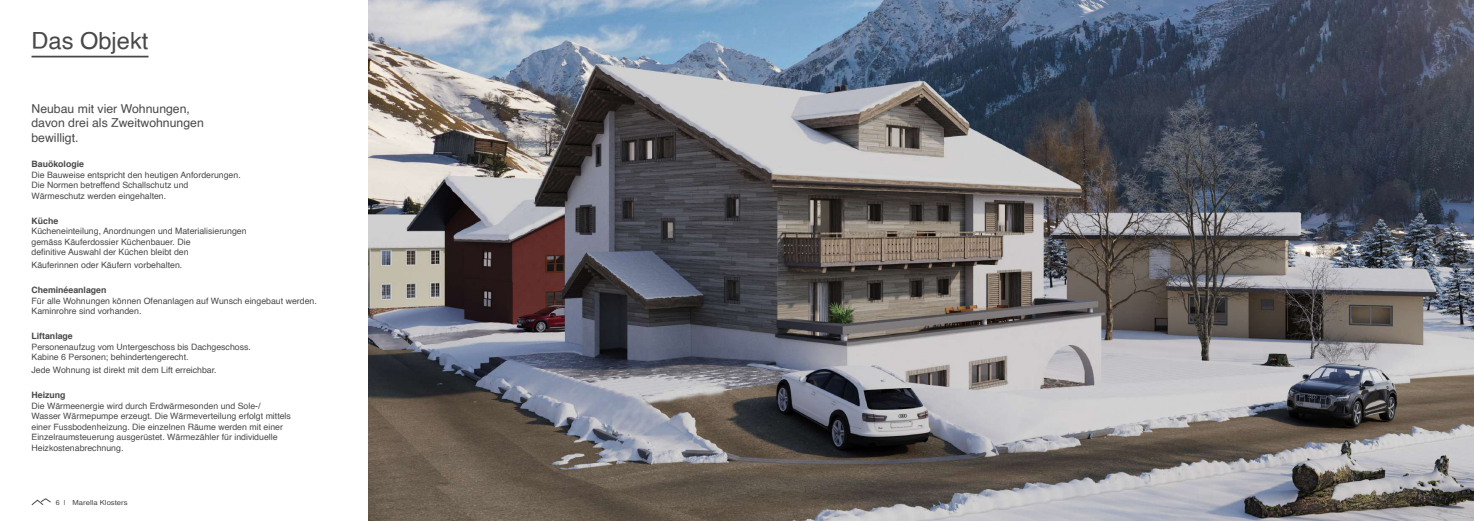
<style>
.page{position:relative;width:1474px;height:521px;background:#fff}
.page>*{position:absolute;margin:0;border:0;box-sizing:border-box;transform-origin:0 0}
.t1{font:23.62px "Helvetica";color:#474847}
.t2{font:12.25px/14.7px "Helvetica";color:#474847}
.t3{font:8.75px/10.5px "Helvetica";color:#474847}
.t4{font:700 8.75px "Helvetica";color:#474847}
.t5{font:7px "Helvetica";color:#474847}
</style>
<div class="page">
<svg style="left:31px;top:498px;width:20px;height:8px"></svg>
<img style="left:368px;top:0;width:1105px;height:521px">
<hr style="left:32px;top:56px;width:116px;height:1px;background:#474847">
<h1 class="t1" style="left:32px;top:23px;width:118px">Das Objekt</h1>
<h2 class="t2" style="left:32px;top:101px;width:174px">Neubau mit vier Wohnungen, davon drei als Zweitwohnungen bewilligt.</h2>
<p class="t4" style="left:32px;top:157px;width:54px">Bauökologie</p>
<p class="t3" style="left:32px;top:170px;width:211px">Die Bauweise entspricht den heutigen Anforderungen.<br>Die Normen betreffend Schallschutz und<br>Wärmeschutz werden eingehalten.</p>
<p class="t4" style="left:32px;top:214px;width:28px">Küche</p>
<p class="t3" style="left:32px;top:226px;width:216px">Kücheneinteilung, Anordnungen und Materialisierungen gemäss Käuferdossier Küchenbauer. Die<br>definitive Auswahl der Küchen bleibt den</p>
<p class="t3" style="left:32px;top:260px;width:152px">Käuferinnen oder Käufern vorbehalten.</p>
<p class="t4" style="left:32px;top:283px;width:76px">Cheminéeanlagen</p>
<p class="t3" style="left:32px;top:296px;width:287px">Für alle Wohnungen können Ofenanlagen auf Wunsch eingebaut werden.<br>Kaminrohre sind vorhanden.</p>
<p class="t4" style="left:32px;top:329px;width:43px">Liftanlage</p>
<p class="t3" style="left:32px;top:342px;width:221px">Personenaufzug vom Untergeschoss bis Dachgeschoss.<br>Kabine 6 Personen; behindertengerecht.</p>
<p class="t3" style="left:32px;top:365px;width:187px">Jede Wohnung ist direkt mit dem Lift erreichbar.</p>
<p class="t4" style="left:32px;top:388px;width:36px">Heizung</p>
<p class="t3" style="left:32px;top:401px;width:261px">Die Wärmeenergie wird durch Erdwärmesonden und Sole-/ Wasser Wärmepumpe erzeugt. Die Wärmeverteilung erfolgt mittels einer Fussbodenheizung. Die einzelnen Räume werden mit einer Einzelraumsteuerung ausgerüstet. Wärmezähler für individuelle Heizkostenabrechnung.</p>
<p class="t5" style="left:56px;top:497px;width:73px">6 | Marella Klosters</p>
</div>
